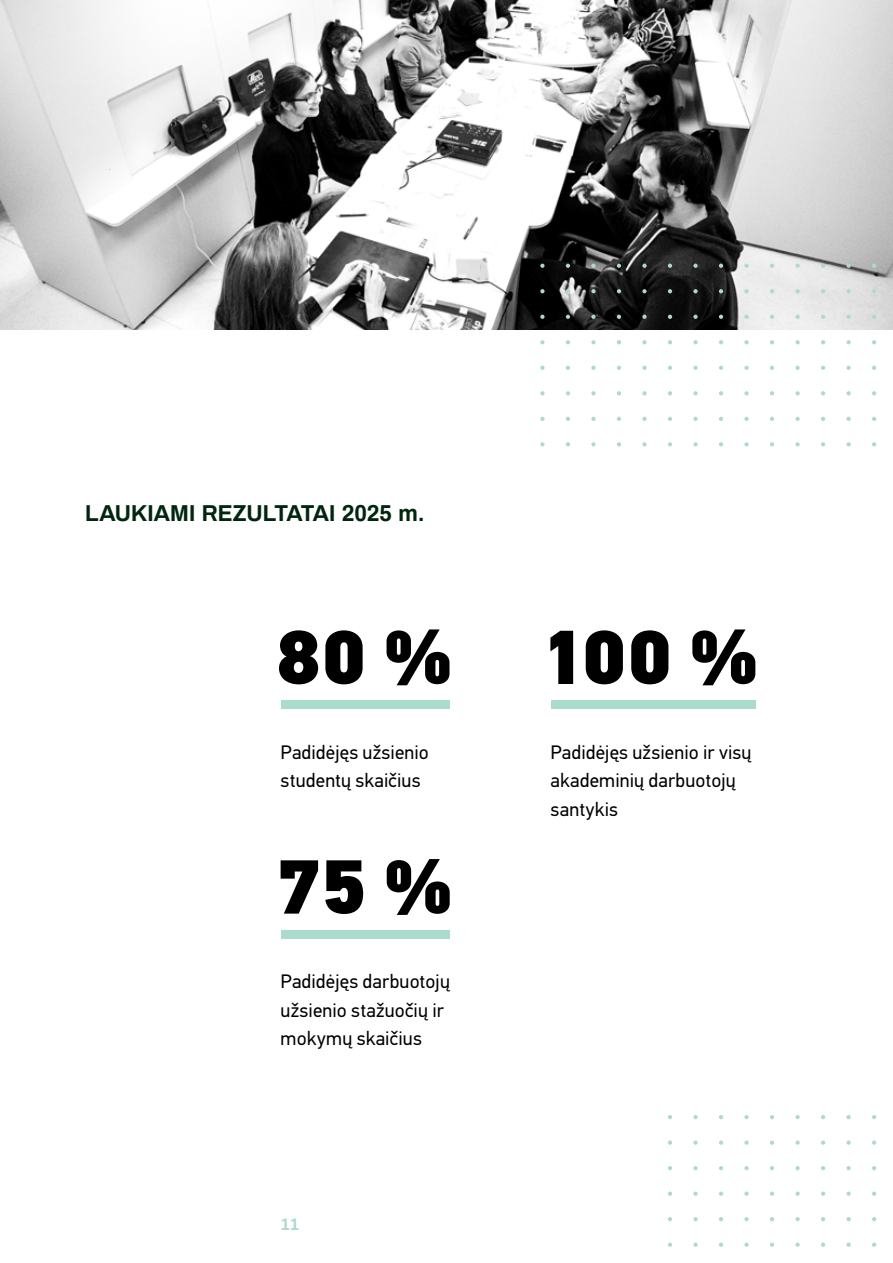
<style>
.page{position:relative;width:893px;height:1263px;background:#fff}
.page>*{position:absolute;margin:0;border:0;box-sizing:border-box;transform-origin:0 0}
.t1{font:900 76.5px "PF Din Text Pro";letter-spacing:-.02em;color:#000}
.t2{font:700 22.5px "Archivo";letter-spacing:.005em;color:#00260f}
.t3{font:19.5px/28.5px "PF Din Text Pro";letter-spacing:.005em;color:#000}
.t4{font:700 16.5px "Archivo";color:#abdbcc}
</style>
<div class="page">
<img style="left:0;top:0;width:893px;height:330px">
<svg style="left:872px;top:264px;width:4px;height:4px"></svg>
<svg style="left:872px;top:289px;width:4px;height:4px"></svg>
<svg style="left:872px;top:315px;width:4px;height:4px"></svg>
<svg style="left:872px;top:340px;width:4px;height:4px"></svg>
<svg style="left:872px;top:366px;width:4px;height:4px"></svg>
<svg style="left:872px;top:391px;width:4px;height:4px"></svg>
<svg style="left:872px;top:417px;width:4px;height:4px"></svg>
<svg style="left:872px;top:442px;width:4px;height:4px"></svg>
<svg style="left:846px;top:264px;width:5px;height:4px"></svg>
<svg style="left:846px;top:289px;width:5px;height:4px"></svg>
<svg style="left:846px;top:315px;width:5px;height:4px"></svg>
<svg style="left:846px;top:340px;width:5px;height:4px"></svg>
<svg style="left:846px;top:366px;width:5px;height:4px"></svg>
<svg style="left:846px;top:391px;width:5px;height:4px"></svg>
<svg style="left:846px;top:417px;width:5px;height:4px"></svg>
<svg style="left:846px;top:442px;width:5px;height:4px"></svg>
<svg style="left:821px;top:264px;width:4px;height:4px"></svg>
<svg style="left:821px;top:289px;width:4px;height:4px"></svg>
<svg style="left:821px;top:315px;width:4px;height:4px"></svg>
<svg style="left:821px;top:340px;width:4px;height:4px"></svg>
<svg style="left:821px;top:366px;width:4px;height:4px"></svg>
<svg style="left:821px;top:391px;width:4px;height:4px"></svg>
<svg style="left:821px;top:417px;width:4px;height:4px"></svg>
<svg style="left:821px;top:442px;width:4px;height:4px"></svg>
<svg style="left:795px;top:264px;width:5px;height:4px"></svg>
<svg style="left:795px;top:289px;width:5px;height:4px"></svg>
<svg style="left:795px;top:315px;width:5px;height:4px"></svg>
<svg style="left:795px;top:340px;width:5px;height:4px"></svg>
<svg style="left:795px;top:366px;width:5px;height:4px"></svg>
<svg style="left:795px;top:391px;width:5px;height:4px"></svg>
<svg style="left:795px;top:417px;width:5px;height:4px"></svg>
<svg style="left:795px;top:442px;width:5px;height:4px"></svg>
<svg style="left:770px;top:264px;width:4px;height:4px"></svg>
<svg style="left:770px;top:289px;width:4px;height:4px"></svg>
<svg style="left:770px;top:315px;width:4px;height:4px"></svg>
<svg style="left:770px;top:340px;width:4px;height:4px"></svg>
<svg style="left:770px;top:366px;width:4px;height:4px"></svg>
<svg style="left:770px;top:391px;width:4px;height:4px"></svg>
<svg style="left:770px;top:417px;width:4px;height:4px"></svg>
<svg style="left:770px;top:442px;width:4px;height:4px"></svg>
<svg style="left:744px;top:264px;width:5px;height:4px"></svg>
<svg style="left:744px;top:289px;width:5px;height:4px"></svg>
<svg style="left:744px;top:315px;width:5px;height:4px"></svg>
<svg style="left:744px;top:340px;width:5px;height:4px"></svg>
<svg style="left:744px;top:366px;width:5px;height:4px"></svg>
<svg style="left:744px;top:391px;width:5px;height:4px"></svg>
<svg style="left:744px;top:417px;width:5px;height:4px"></svg>
<svg style="left:744px;top:442px;width:5px;height:4px"></svg>
<svg style="left:719px;top:264px;width:4px;height:4px"></svg>
<svg style="left:719px;top:289px;width:4px;height:4px"></svg>
<svg style="left:719px;top:315px;width:4px;height:4px"></svg>
<svg style="left:719px;top:340px;width:4px;height:4px"></svg>
<svg style="left:719px;top:366px;width:4px;height:4px"></svg>
<svg style="left:719px;top:391px;width:4px;height:4px"></svg>
<svg style="left:719px;top:417px;width:4px;height:4px"></svg>
<svg style="left:719px;top:442px;width:4px;height:4px"></svg>
<svg style="left:693px;top:264px;width:5px;height:4px"></svg>
<svg style="left:693px;top:289px;width:5px;height:4px"></svg>
<svg style="left:693px;top:315px;width:5px;height:4px"></svg>
<svg style="left:693px;top:340px;width:5px;height:4px"></svg>
<svg style="left:693px;top:366px;width:5px;height:4px"></svg>
<svg style="left:693px;top:391px;width:5px;height:4px"></svg>
<svg style="left:693px;top:417px;width:5px;height:4px"></svg>
<svg style="left:693px;top:442px;width:5px;height:4px"></svg>
<svg style="left:668px;top:264px;width:4px;height:4px"></svg>
<svg style="left:668px;top:289px;width:4px;height:4px"></svg>
<svg style="left:668px;top:315px;width:4px;height:4px"></svg>
<svg style="left:668px;top:340px;width:4px;height:4px"></svg>
<svg style="left:668px;top:366px;width:4px;height:4px"></svg>
<svg style="left:668px;top:391px;width:4px;height:4px"></svg>
<svg style="left:668px;top:417px;width:4px;height:4px"></svg>
<svg style="left:668px;top:442px;width:4px;height:4px"></svg>
<svg style="left:642px;top:264px;width:5px;height:4px"></svg>
<svg style="left:642px;top:289px;width:5px;height:4px"></svg>
<svg style="left:642px;top:315px;width:5px;height:4px"></svg>
<svg style="left:642px;top:340px;width:5px;height:4px"></svg>
<svg style="left:642px;top:366px;width:5px;height:4px"></svg>
<svg style="left:642px;top:391px;width:5px;height:4px"></svg>
<svg style="left:642px;top:417px;width:5px;height:4px"></svg>
<svg style="left:642px;top:442px;width:5px;height:4px"></svg>
<svg style="left:617px;top:264px;width:4px;height:4px"></svg>
<svg style="left:617px;top:289px;width:4px;height:4px"></svg>
<svg style="left:617px;top:315px;width:4px;height:4px"></svg>
<svg style="left:617px;top:340px;width:4px;height:4px"></svg>
<svg style="left:617px;top:366px;width:4px;height:4px"></svg>
<svg style="left:617px;top:391px;width:4px;height:4px"></svg>
<svg style="left:617px;top:417px;width:4px;height:4px"></svg>
<svg style="left:617px;top:442px;width:4px;height:4px"></svg>
<svg style="left:591px;top:264px;width:5px;height:4px"></svg>
<svg style="left:591px;top:289px;width:5px;height:4px"></svg>
<svg style="left:591px;top:315px;width:5px;height:4px"></svg>
<svg style="left:591px;top:340px;width:5px;height:4px"></svg>
<svg style="left:591px;top:366px;width:5px;height:4px"></svg>
<svg style="left:591px;top:391px;width:5px;height:4px"></svg>
<svg style="left:591px;top:417px;width:5px;height:4px"></svg>
<svg style="left:591px;top:442px;width:5px;height:4px"></svg>
<svg style="left:566px;top:264px;width:4px;height:4px"></svg>
<svg style="left:566px;top:289px;width:4px;height:4px"></svg>
<svg style="left:566px;top:315px;width:4px;height:4px"></svg>
<svg style="left:566px;top:340px;width:4px;height:4px"></svg>
<svg style="left:566px;top:366px;width:4px;height:4px"></svg>
<svg style="left:566px;top:391px;width:4px;height:4px"></svg>
<svg style="left:566px;top:417px;width:4px;height:4px"></svg>
<svg style="left:566px;top:442px;width:4px;height:4px"></svg>
<svg style="left:540px;top:264px;width:5px;height:4px"></svg>
<svg style="left:540px;top:289px;width:5px;height:4px"></svg>
<svg style="left:540px;top:315px;width:5px;height:4px"></svg>
<svg style="left:540px;top:340px;width:5px;height:4px"></svg>
<svg style="left:540px;top:366px;width:5px;height:4px"></svg>
<svg style="left:540px;top:391px;width:5px;height:4px"></svg>
<svg style="left:540px;top:417px;width:5px;height:4px"></svg>
<svg style="left:540px;top:442px;width:5px;height:4px"></svg>
<svg style="left:872px;top:1115px;width:4px;height:4px"></svg>
<svg style="left:872px;top:1140px;width:4px;height:5px"></svg>
<svg style="left:872px;top:1166px;width:4px;height:4px"></svg>
<svg style="left:872px;top:1191px;width:4px;height:5px"></svg>
<svg style="left:872px;top:1217px;width:4px;height:4px"></svg>
<svg style="left:872px;top:1242px;width:4px;height:5px"></svg>
<svg style="left:846px;top:1115px;width:5px;height:4px"></svg>
<svg style="left:846px;top:1140px;width:5px;height:5px"></svg>
<svg style="left:846px;top:1166px;width:5px;height:4px"></svg>
<svg style="left:846px;top:1191px;width:5px;height:5px"></svg>
<svg style="left:846px;top:1217px;width:5px;height:4px"></svg>
<svg style="left:846px;top:1242px;width:5px;height:5px"></svg>
<svg style="left:821px;top:1115px;width:4px;height:4px"></svg>
<svg style="left:821px;top:1140px;width:4px;height:5px"></svg>
<svg style="left:821px;top:1166px;width:4px;height:4px"></svg>
<svg style="left:821px;top:1191px;width:4px;height:5px"></svg>
<svg style="left:821px;top:1217px;width:4px;height:4px"></svg>
<svg style="left:821px;top:1242px;width:4px;height:5px"></svg>
<svg style="left:795px;top:1115px;width:5px;height:4px"></svg>
<svg style="left:795px;top:1140px;width:5px;height:5px"></svg>
<svg style="left:795px;top:1166px;width:5px;height:4px"></svg>
<svg style="left:795px;top:1191px;width:5px;height:5px"></svg>
<svg style="left:795px;top:1217px;width:5px;height:4px"></svg>
<svg style="left:795px;top:1242px;width:5px;height:5px"></svg>
<svg style="left:770px;top:1115px;width:4px;height:4px"></svg>
<svg style="left:770px;top:1140px;width:4px;height:5px"></svg>
<svg style="left:770px;top:1166px;width:4px;height:4px"></svg>
<svg style="left:770px;top:1191px;width:4px;height:5px"></svg>
<svg style="left:770px;top:1217px;width:4px;height:4px"></svg>
<svg style="left:770px;top:1242px;width:4px;height:5px"></svg>
<svg style="left:744px;top:1115px;width:5px;height:4px"></svg>
<svg style="left:744px;top:1140px;width:5px;height:5px"></svg>
<svg style="left:744px;top:1166px;width:5px;height:4px"></svg>
<svg style="left:744px;top:1191px;width:5px;height:5px"></svg>
<svg style="left:744px;top:1217px;width:5px;height:4px"></svg>
<svg style="left:744px;top:1242px;width:5px;height:5px"></svg>
<svg style="left:719px;top:1115px;width:4px;height:4px"></svg>
<svg style="left:719px;top:1140px;width:4px;height:5px"></svg>
<svg style="left:719px;top:1166px;width:4px;height:4px"></svg>
<svg style="left:719px;top:1191px;width:4px;height:5px"></svg>
<svg style="left:719px;top:1217px;width:4px;height:4px"></svg>
<svg style="left:719px;top:1242px;width:4px;height:5px"></svg>
<svg style="left:693px;top:1115px;width:5px;height:4px"></svg>
<svg style="left:693px;top:1140px;width:5px;height:5px"></svg>
<svg style="left:693px;top:1166px;width:5px;height:4px"></svg>
<svg style="left:693px;top:1191px;width:5px;height:5px"></svg>
<svg style="left:693px;top:1217px;width:5px;height:4px"></svg>
<svg style="left:693px;top:1242px;width:5px;height:5px"></svg>
<svg style="left:668px;top:1115px;width:4px;height:4px"></svg>
<svg style="left:668px;top:1140px;width:4px;height:5px"></svg>
<svg style="left:668px;top:1166px;width:4px;height:4px"></svg>
<svg style="left:668px;top:1191px;width:4px;height:5px"></svg>
<svg style="left:668px;top:1217px;width:4px;height:4px"></svg>
<svg style="left:668px;top:1242px;width:4px;height:5px"></svg>
<div style="left:281px;top:930px;width:168px;height:9px;background:#abdbcc"></div>
<div style="left:551px;top:700px;width:204px;height:9px;background:#abdbcc"></div>
<div style="left:281px;top:700px;width:168px;height:9px;background:#abdbcc"></div>
<p class="t2" style="left:85px;top:497px;width:341px">LAUKIAMI REZULTATAI 2025 m.</p>
<h1 class="t1" style="left:275px;top:609px;width:487px">80 % 100 %</h1>
<p class="t3" style="left:281px;top:738px;width:150px">Padidėjęs užsienio studentų skaičius</p>
<h1 class="t1" style="left:276px;top:838px;width:180px">75 %</h1>
<p class="t3" style="left:281px;top:967px;width:171px">Padidėjęs darbuotojų užsienio stažuočių ir mokymų skaičius</p>
<p class="t4" style="left:281px;top:1212px;width:20px">11</p>
<p class="t3" style="left:551px;top:738px;width:203px">Padidėjęs užsienio ir visų akademinių darbuotojų santykis</p>
</div>
